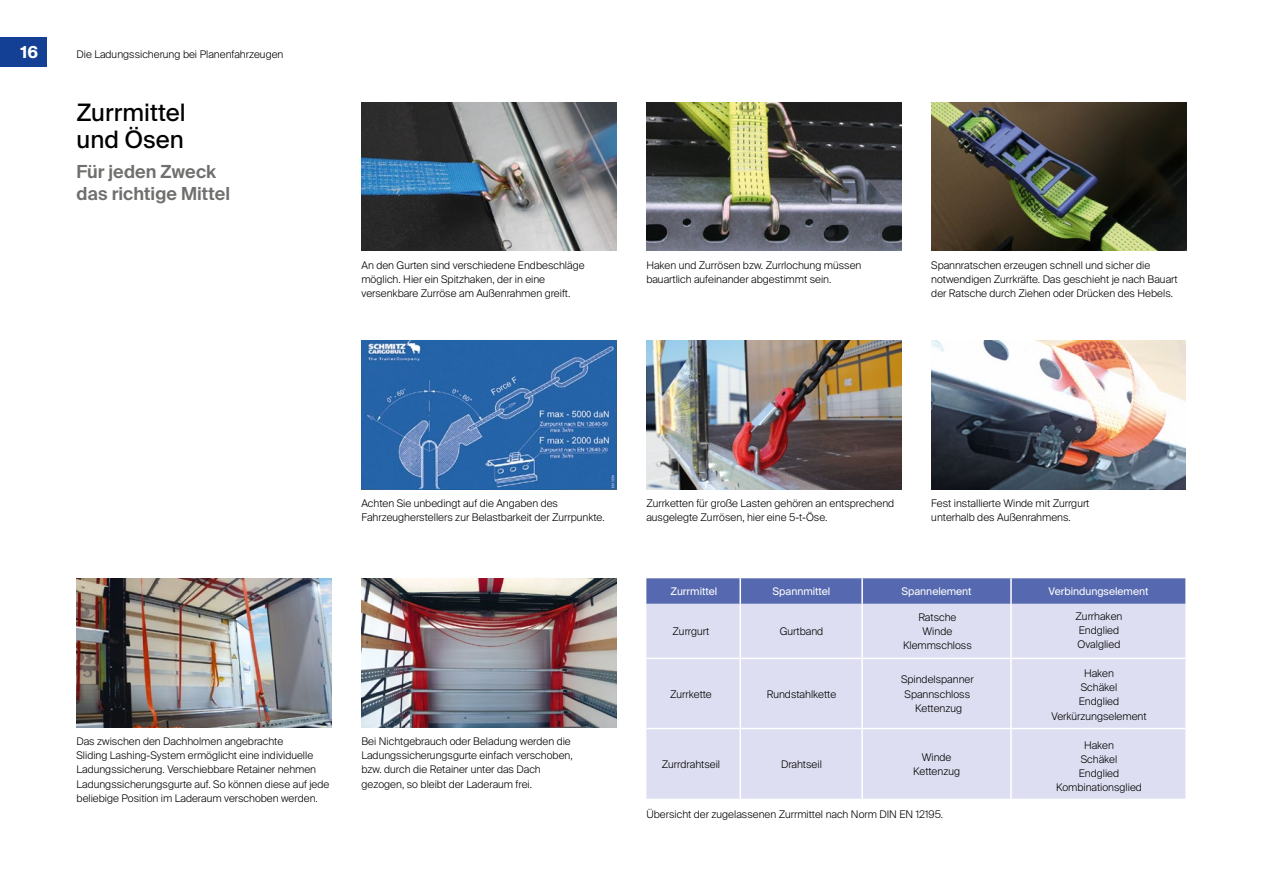
<style>
.page{position:relative;width:1263px;height:893px;background:#fff}
.page>*{position:absolute;margin:0;border:0;box-sizing:border-box;transform-origin:0 0}
.t1{font:24px/27px "Suisse Intl";color:#000}
.t2{font:600 18px/21.8px "Suisse Intl";color:#6f6f6e}
.t3{font:700 16.5px "Suisse Intl";color:#fff}
.t4{font:300 10.5px/14.2px "Suisse Intl";color:#000}
.t5{font:10.5px "Suisse Intl";letter-spacing:-.005em;color:#fff}
</style>
<div class="page">
<img style="left:361px;top:102px;width:256px;height:149px">
<img style="left:646px;top:102px;width:255px;height:149px">
<img style="left:931px;top:102px;width:255px;height:149px">
<img style="left:361px;top:340px;width:256px;height:149px">
<img style="left:646px;top:340px;width:255px;height:149px">
<img style="left:931px;top:340px;width:255px;height:149px">
<img style="left:361px;top:578px;width:256px;height:149px">
<img style="left:77px;top:578px;width:255px;height:149px">
<svg style="left:646px;top:578px;width:539px;height:26px;background:#596bb0"></svg>
<div style="left:646px;top:604px;width:539px;height:195px;background:#dddef1"></div>
<hr style="left:739px;top:604px;width:2px;height:54px;background:#fff">
<hr style="left:861px;top:604px;width:2px;height:54px;background:#fff">
<hr style="left:1010px;top:604px;width:2px;height:54px;background:#fff">
<hr style="left:646px;top:658px;width:94px;height:1px;background:#fff">
<hr style="left:740px;top:658px;width:122px;height:1px;background:#fff">
<hr style="left:739px;top:659px;width:2px;height:69px;background:#fff">
<hr style="left:862px;top:658px;width:149px;height:1px;background:#fff">
<hr style="left:861px;top:659px;width:2px;height:69px;background:#fff">
<hr style="left:1011px;top:658px;width:174px;height:1px;background:#fff">
<hr style="left:1010px;top:659px;width:2px;height:69px;background:#fff">
<hr style="left:646px;top:728px;width:94px;height:1px;background:#fff">
<hr style="left:740px;top:728px;width:122px;height:1px;background:#fff">
<hr style="left:739px;top:729px;width:2px;height:70px;background:#fff">
<hr style="left:862px;top:728px;width:149px;height:1px;background:#fff">
<hr style="left:861px;top:729px;width:2px;height:70px;background:#fff">
<hr style="left:1011px;top:728px;width:174px;height:1px;background:#fff">
<hr style="left:1010px;top:729px;width:2px;height:70px;background:#fff">
<hr style="left:739px;top:578px;width:2px;height:26px;background:#fff">
<hr style="left:861px;top:578px;width:2px;height:26px;background:#fff">
<hr style="left:1010px;top:578px;width:2px;height:26px;background:#fff">
<div style="left:0;top:37px;width:47px;height:30px;background:#134094"></div>
<h3 class="t3" style="left:21px;top:43px;width:19px">16</h3>
<p class="t4" style="left:77px;top:48px;width:208px">Die Ladungssicherung bei Planenfahrzeugen</p>
<h1 class="t1" style="left:77px;top:99px;width:111px">Zurrmittel und Ösen</h1>
<h2 class="t2" style="left:77px;top:161px;width:155px">Für jeden Zweck das richtige Mittel</h2>
<p class="t4" style="left:361px;top:258px;width:225px">An den Gurten sind verschiedene Endbeschläge möglich. Hier ein Spitzhaken, der in eine versenkbare Zurröse am Außenrahmen greift.</p>
<p class="t4" style="left:646px;top:258px;width:217px">Haken und Zurrösen bzw. Zurrlochung müssen bauartlich aufeinander abgestimmt sein.</p>
<p class="t4" style="left:931px;top:258px;width:248px">Spannratschen erzeugen schnell und sicher die notwendigen Zurrkräfte. Das geschieht je nach Bauart der Ratsche durch Ziehen oder Drücken des Hebels.</p>
<p class="t4" style="left:361px;top:496px;width:245px">Achten Sie unbedingt auf die Angaben des<br>Fahrzeugherstellers zur Belastbarkeit der Zurrpunkte.</p>
<p class="t4" style="left:77px;top:734px;width:254px">Das zwischen den Dachholmen angebrachte<br>Sliding Lashing-System ermöglicht eine individuelle Ladungssicherung. Verschiebbare Retainer nehmen Ladungssicherungsgurte auf. So können diese auf jede beliebige Position im Laderaum verschoben werden.</p>
<p class="t4" style="left:361px;top:734px;width:213px">Bei Nichtgebrauch oder Beladung werden die Ladungssicherungsgurte einfach verschoben, bzw. durch die Retainer unter das Dach gezogen, so bleibt der Laderaum frei.</p>
<p class="t4" style="left:646px;top:496px;width:249px">Zurrketten für große Lasten gehören an entsprechend ausgelegte Zurrösen, hier eine 5-t-Öse.</p>
<p class="t4" style="left:931px;top:496px;width:160px">Fest installierte Winde mit Zurrgurt unterhalb des Außenrahmens.</p>
<p class="t5" style="left:670px;top:586px;width:48px">Zurrmittel</p>
<p class="t5" style="left:772px;top:586px;width:59px">Spannmittel</p>
<p class="t5" style="left:901px;top:586px;width:72px">Spannelement</p>
<p class="t5" style="left:1048px;top:586px;width:101px">Verbindungselement</p>
<p class="t4" style="left:673px;top:624px;width:38px">Zurrgurt</p>
<p class="t4" style="left:1076px;top:609px;width:48px">Zurrhaken<br>Endglied<br>Ovalglied</p>
<p class="t4" style="left:1051px;top:666px;width:97px;text-align:center">Haken<br>Schäkel<br>Endglied<br>Verkürzungselement</p>
<p class="t4" style="left:1056px;top:738px;width:87px;text-align:center">Haken<br>Schäkel<br>Endglied<br>Kombinationsglied</p>
<p class="t4" style="left:903px;top:610px;width:70px;text-align:center">Ratsche<br>Winde<br>Klemmschloss</p>
<p class="t4" style="left:901px;top:673px;width:74px;text-align:center">Spindelspanner<br>Spannschloss<br>Kettenzug</p>
<p class="t4" style="left:913px;top:750px;width:49px;text-align:center">Winde<br>Kettenzug</p>
<p class="t4" style="left:780px;top:624px;width:45px">Gurtband</p>
<p class="t4" style="left:767px;top:687px;width:71px">Rundstahlkette</p>
<p class="t4" style="left:670px;top:687px;width:43px">Zurrkette</p>
<p class="t4" style="left:781px;top:757px;width:42px">Drahtseil</p>
<p class="t4" style="left:662px;top:757px;width:60px">Zurrdrahtseil</p>
<p class="t4" style="left:646px;top:807px;width:298px">Übersicht der zugelassenen Zurrmittel nach Norm DIN EN 12195.</p>
</div>
